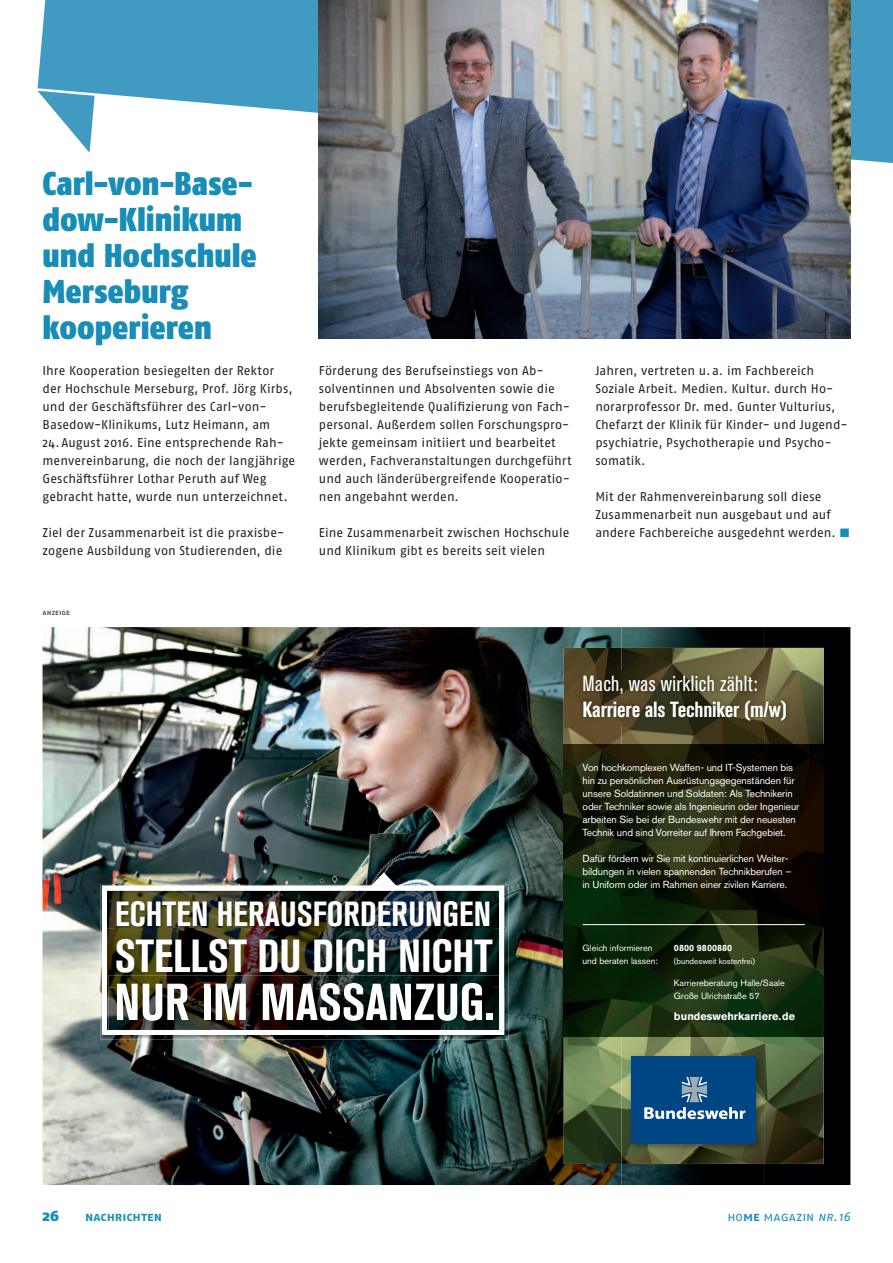
<style>
.page{position:relative;width:893px;height:1263px;background:#fff}
.page>*{position:absolute;margin:0;border:0;box-sizing:border-box;transform-origin:0 0}
.t1{font:700 condensed 51.45px "Akzidenz Grotesk BQ";color:#fff}
.t2{font:700 condensed 45.9px "Akzidenz Grotesk BQ";color:#fff}
.t3{font:700 condensed 34.65px "Akzidenz Grotesk BQ";letter-spacing:.005em;color:#fff}
.t4{font:900 condensed 33px/36px "Fago OT";color:#188db8}
.t5{font:700 condensed 21.75px "Akzidenz Grotesk BQ";letter-spacing:-.01em;color:#fff}
.t6{font:condensed 21.75px "Akzidenz Grotesk BQ";letter-spacing:.02em;color:#fff}
.t7{font:900 15px "Fago OT";color:#188db8}
.t8{font:12.75px/18px "Fago OT";letter-spacing:.01em;color:#231f20}
.t9{font:12.75px "Fago OT";color:#188db8}
.t10{font:700 12.75px "Fago OT";letter-spacing:.005em;color:#188db8}
.t11{font:700 10.8px "Akzidenz Grotesk BQ";color:#fff}
.t12{font:10.2px/13px "Akzidenz Grotesk BQ";letter-spacing:-.01em;color:#fff}
.t13{font:9px/12.9px "Akzidenz Grotesk BQ";color:#fff}
.t14{font:700 9px "Akzidenz Grotesk BQ";color:#fff}
.t15{font:8.1px "Akzidenz Grotesk BQ";color:#fff}
.t16{font:7.5px "Fago OT";letter-spacing:.01em;color:#231f20}
.s1{color:#188db8}
.s2{font-weight:700}
.s3{font-style:italic}
</style>
<div class="page">
<img style="left:43px;top:627px;width:579px;height:558px">
<div style="left:765px;top:627px;width:85px;height:558px;background:#000002"></div>
<img style="left:622px;top:627px;width:143px;height:558px">
<img style="left:564px;top:648px;width:260px;height:516px">
<img style="left:100px;top:884px;width:409px;height:155px">
<svg style="left:102px;top:886px;width:402px;height:149px"></svg>
<img style="left:109px;top:987px;width:395px;height:45px">
<img style="left:117px;top:987px;width:375px;height:34px">
<img style="left:107px;top:929px;width:400px;height:58px">
<svg style="left:499px;top:975px;width:5px;height:12px"></svg>
<img style="left:117px;top:983px;width:365px;height:4px">
<img style="left:116px;top:899px;width:378px;height:31px">
<svg style="left:371px;top:872px;width:25px;height:14px"></svg>
<img style="left:564px;top:744px;width:260px;height:292px">
<img style="left:578px;top:670px;width:213px;height:55px">
<hr style="left:583px;top:924px;width:222px;height:1px;background:#fff">
<img style="left:628px;top:1053px;width:135px;height:98px">
<div style="left:631px;top:1056px;width:125px;height:88px;background:#004684"></div>
<svg style="left:644px;top:1077px;width:101px;height:42px"></svg>
<svg style="left:38px;top:0;width:855px;height:164px;fill:#409ac1"></svg>
<svg style="left:38px;top:91px;width:57px;height:62px"></svg>
<img style="left:319px;top:0;width:531px;height:339px">
<h3 class="t4" style="left:43px;top:168px;width:216px">Carl-von-Base&shy;dow-Klinikum und Hochschule<br>Merseburg kooperieren</h3>
<p class="t8" style="left:43px;top:363px;width:251px">Ihre Kooperation besiegelten der Rektor der Hochschule Merseburg, Prof. Jörg Kirbs, und der Geschäftsführer des Carl-von-Basedow-Klinikums, Lutz Heimann, am</p>
<p class="t8" style="left:43px;top:435px;width:254px">24. August 2016. Eine entsprechende Rah&shy;menvereinbarung, die noch der langjährige Geschäftsführer Lothar Peruth auf Weg gebracht hatte, wurde nun unterzeichnet.</p>
<p class="t8" style="left:43px;top:525px;width:243px">Ziel der Zusammenarbeit ist die praxisbe&shy;zogene Ausbildung von Studierenden, die</p>
<p class="t16" style="left:43px;top:610px;width:29px">anzeige</p>
<p class="t8" style="left:319px;top:363px;width:254px">Förderung des Berufseinstiegs von Ab&shy;solventinnen und Absolventen sowie die berufsbegleitende Qualifizierung von Fach&shy;personal. Außerdem sollen Forschungspro&shy;jekte gemeinsam initiiert und bearbeitet werden, Fachveranstaltungen durchgeführt und auch länderübergreifende Kooperatio&shy;nen angebahnt werden.</p>
<p class="t8" style="left:319px;top:525px;width:252px">Eine Zusammenarbeit zwischen Hochschule und Klinikum gibt es bereits seit vielen</p>
<p class="t8" style="left:595px;top:363px;width:254px">Jahren, vertreten u. a. im Fachbereich Soziale Arbeit. Medien. Kultur. durch Ho&shy;norarprofessor Dr. med. Gunter Vulturius, Chefarzt der Klinik für Kinder- und Jugend&shy;psychiatrie, Psychotherapie und Psycho&shy;somatik.</p>
<p class="t8" style="left:595px;top:489px;width:256px">Mit der Rahmenvereinbarung soll diese<br>Zusammenarbeit nun ausgebaut und auf andere Fachbereiche ausgedehnt werden. <span class="s1">■</span></p>
<h3 class="t3" style="left:115px;top:901px;width:377px">ECHTEN HERAUSFORDERUNGEN</h3>
<h2 class="t2" style="left:115px;top:939px;width:379px">STELLST DU DICH NICHT</h2>
<h1 class="t1" style="left:114px;top:984px;width:381px">NUR IM MASSANZUG.</h1>
<h3 class="t6" style="left:583px;top:671px;width:177px">Mach, was wirklich zählt:</h3>
<h3 class="t5" style="left:583px;top:701px;width:206px">Karriere als Techniker (m/w)</h3>
<p class="t12" style="left:583px;top:761px;width:218px">Von hochkomplexen Waffen- und IT-Systemen bis hin zu persönlichen Ausrüstungsgegenständen für unsere Soldatinnen und Soldaten: Als Technikerin oder Techniker sowie als Ingenieurin oder Ingenieur arbeiten Sie bei der Bundeswehr mit der neuesten Technik und sind Vorreiter auf Ihrem Fachgebiet.</p>
<p class="t12" style="left:583px;top:853px;width:210px">Dafür fördern wir Sie mit kontinuierlichen Weiter&shy;bildungen in vielen spannenden Technikberufen – in Uniform oder im Rahmen einer zivilen Karriere.</p>
<p class="t13" style="left:583px;top:942px;width:77px">Gleich informieren und beraten lassen:</p>
<p class="t14" style="left:674px;top:942px;width:60px">0800 9800880</p>
<p class="t15" style="left:674px;top:958px;width:83px">(bundesweit kostenfrei)</p>
<p class="t13" style="left:674px;top:977px;width:112px">Karriereberatung Halle/Saale<br>Große Ulrichstraße 57</p>
<p class="t11" style="left:674px;top:1010px;width:123px">bundeswehrkarriere.de</p>
<p class="t7" style="left:43px;top:1207px;width:18px">26</p>
<p class="t9" style="left:727px;top:1212px;width:125px">ho<span class="s2">me</span> magazin <span class="s3">nr. 16</span></p>
<p class="t10" style="left:85px;top:1212px;width:79px">nachrichten</p>
</div>
